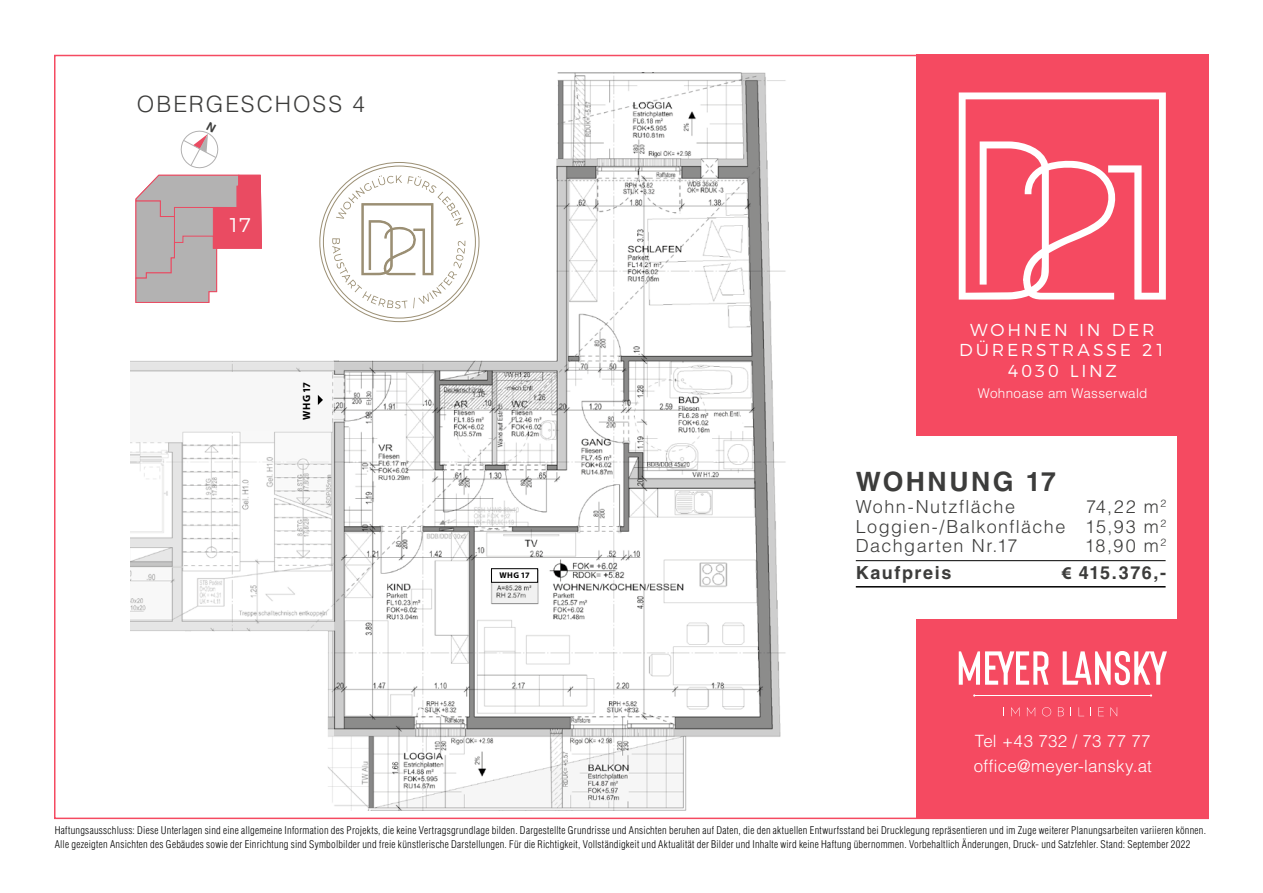
<style>
.page{position:relative;width:1263px;height:893px;background:#fff}
.page>*{position:absolute;margin:0;border:0;box-sizing:border-box;transform-origin:0 0}
.t1{font:700 26.7px "Helvetica";letter-spacing:.09em;color:#3c3c3b}
.t2{font:300 22.5px "Helvetica";letter-spacing:.09em;color:#3c3c3b}
.t3{font:700 19.8px "Valentino";color:#fff}
.t4{font:300 18px/19.5px "Helvetica";letter-spacing:.075em;color:#3c3c3b;text-align:justify}
.t5{font:700 18px "Helvetica";letter-spacing:.085em;color:#3c3c3b}
.t6{font:700 17.25px/20.7px "Valentino";letter-spacing:.155em;color:#fff;text-align:center}
.t7{font:300 16.95px/25.5px "Helvetica";letter-spacing:.01em;color:#fff}
.t8{font:300 13.5px "Helvetica";letter-spacing:.02em;color:#fff}
.t9{font:700 10.5px "Myriad Pro";color:#000}
.t10{font:300 condensed 10.35px/13.5px "Helvetica";letter-spacing:.025em;color:#000}
.t11{font:700 8.25px "Myriad Pro";color:#000}
.s1{font-family:"Myriad Pro"}
</style>
<div class="page">
<img style="left:369px;top:73px;width:417px;height:737px">
<svg style="left:319px;top:72px;width:239px;height:289px"></svg>
<svg style="left:54px;top:345px;width:315px;height:475px"></svg>
<div style="left:0;top:312px;width:130px;height:446px;background:#fff"></div>
<svg style="left:318px;top:395px;width:5px;height:10px"></svg>
<div style="left:491px;top:569px;width:47px;height:13px;background:#fff"></div>
<div style="left:491px;top:568px;width:47px;height:14px;border:1px solid #000"></div>
<div style="left:916px;top:55px;width:293px;height:764px;background:#f54a61"></div>
<svg style="left:959px;top:92px;width:207px;height:208px"></svg>
<svg style="left:1063px;top:651px;width:104px;height:34px"></svg>
<svg style="left:959px;top:651px;width:89px;height:34px"></svg>
<svg style="left:1011px;top:707px;width:8px;height:9px"></svg>
<svg style="left:1027px;top:707px;width:8px;height:9px"></svg>
<svg style="left:1042px;top:707px;width:9px;height:9px"></svg>
<svg style="left:1058px;top:707px;width:6px;height:9px"></svg>
<svg style="left:1078px;top:707px;width:6px;height:9px"></svg>
<svg style="left:1098px;top:707px;width:6px;height:9px"></svg>
<svg style="left:1110px;top:707px;width:7px;height:9px"></svg>
<hr style="left:974px;top:695px;width:176px;height:1px;background:#fff">
<svg style="left:332px;top:175px;width:133px;height:134px"></svg>
<div style="left:848px;top:436px;width:329px;height:182px;background:#fff"></div>
<hr style="left:856px;top:560px;width:309px;height:1px;background:#000">
<hr style="left:856px;top:586px;width:309px;height:1px;background:#000">
<svg style="left:135px;top:130px;width:127px;height:173px"></svg>
<h2 class="t2" style="left:137px;top:90px;width:230px">OBERGESCHOSS 4</h2>
<h3 class="t3" style="left:228px;top:209px;width:25px">17</h3>
<p class="t9" style="left:300px;top:420px;width:39px;rotate:-90deg">WHG 17</p>
<p class="t11" style="left:500px;top:570px;width:32px">WHG 17</p>
<h3 class="t6" style="left:959px;top:318px;width:208px">WOHNEN IN DER<br>DÜRERSTRASSE 21<br>4030 LINZ</h3>
<h3 class="t8" style="left:978px;top:384px;width:171px">Wohnoase am Wasserwald</h3>
<h1 class="t1" style="left:856px;top:465px;width:202px">WOHNUNG 17</h1>
<h3 class="t4" style="left:856px;top:497px;width:161px">Wohn-Nutzfläche</h3>
<h3 class="t4" style="left:856px;top:497px;width:312px;text-indent:230px">74,22 m<sup>2<br></sup>Loggien-/Balkonfläche 15,93 m<sup>2<br></sup>Dachgarten Nr.17</h3>
<h3 class="t4" style="left:1085px;top:536px;width:83px">18,90 m<sup>2</sup></h3>
<h3 class="t5" style="left:856px;top:562px;width:97px">Kaufpreis</h3>
<h3 class="t5" style="left:1062px;top:562px;width:106px"><span class="s1">€</span> 415.376,-</h3>
<h3 class="t7" style="left:974px;top:728px;width:180px">Tel +43 732 / 73 77 77 office@meyer-lansky.at</h3>
<p class="t10" style="left:55px;top:824px;width:1153px">Haftungsausschluss: Diese Unterlagen sind eine allgemeine Information des Projekts, die keine Vertragsgrundlage bilden. Dargestellte Grundrisse und Ansichten beruhen auf Daten, die den aktuellen Entwurfsstand bei Drucklegung repräsentieren und im Zuge weiterer Planungsarbeiten variieren können.<br>Alle gezeigten Ansichten des Gebäudes sowie der Einrichtung sind Symbolbilder und freie künstlerische Darstellungen. Für die Richtigkeit, Vollständigkeit und Aktualität der Bilder und Inhalte wird keine Haftung übernommen. Vorbehaltlich Änderungen, Druck- und Satzfehler. Stand: September 2022</p>
</div>
